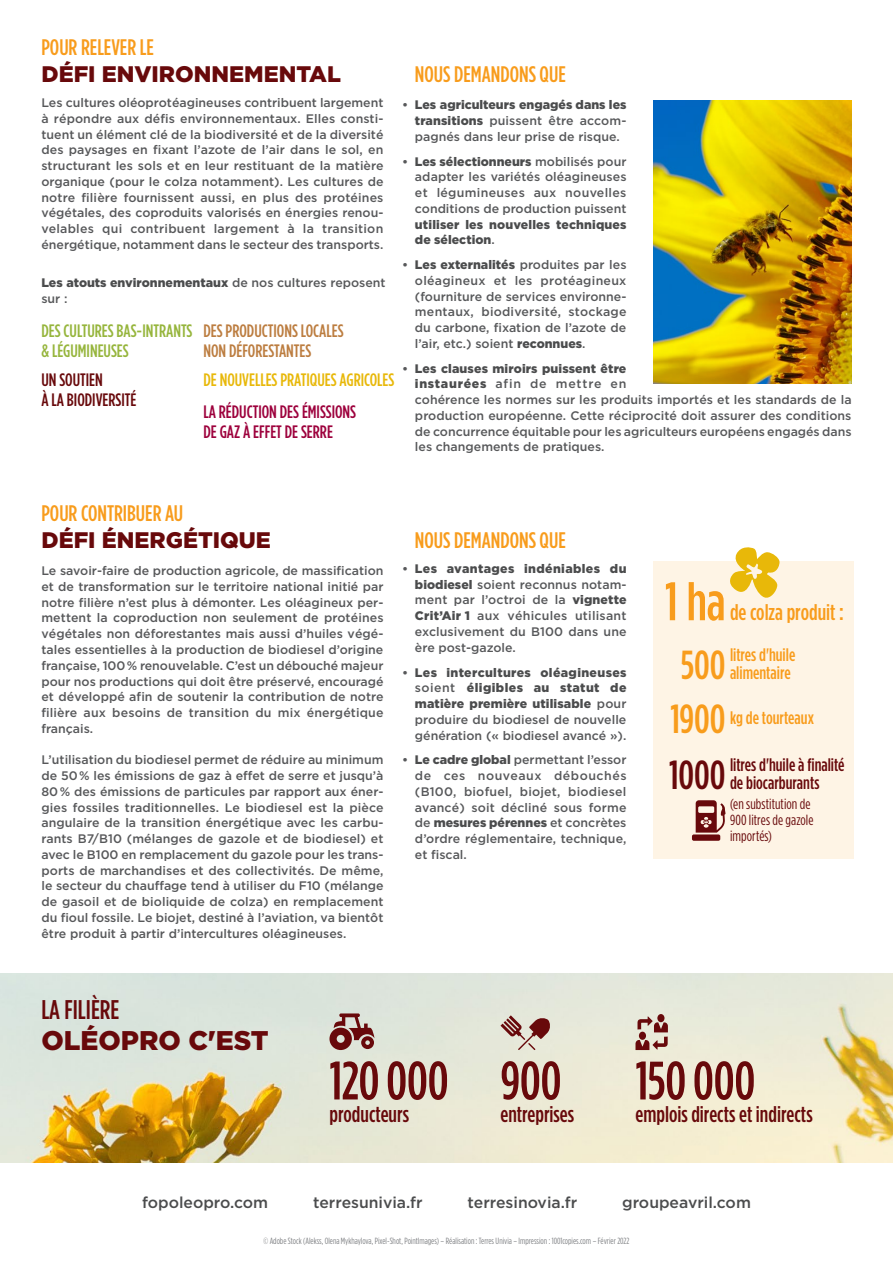
<style>
.page{position:relative;width:893px;height:1263px;background:#fff}
.page>*{position:absolute;margin:0;border:0;box-sizing:border-box;transform-origin:0 0}
.t1{font:500 condensed 54px "Gotham HTF";letter-spacing:-.005em;color:#68090b}
.t2{font:500 condensed 54px "Gotham HTF";color:#f89c1c}
.t3{font:500 condensed 40.5px/54px "Gotham HTF";color:#f89c1c}
.t4{font:500 condensed 40.5px "Gotham HTF";color:#68090b}
.t5{font:900 27px "Gotham HTF";color:#68090b}
.t6{font:500 condensed 27px "Gotham HTF";color:#68090b}
.t7{font:500 condensed 22.5px "Gotham HTF";color:#f89c1c}
.t8{font:500 condensed 22.5px "Gotham HTF";color:#68090b}
.t9{font:900 22.5px "Gotham HTF";color:#68090b}
.t10{font:500 condensed 18px/20.2px "Gotham HTF";color:#68090b}
.t11{font:500 condensed 18px/20.2px "Gotham HTF";color:#9d013c}
.t12{font:500 condensed 18px/20.2px "Gotham HTF";color:#bc7d40}
.t13{font:500 condensed 18px/18px "Gotham HTF";color:#f89c1c}
.t14{font:500 condensed 18px/20.2px "Gotham HTF";color:#96b53c}
.t15{font:500 condensed 18px "Gotham HTF";color:#e8b809}
.t16{font:500 15.75px "Gotham HTF";color:#4b4c4d}
.t17{font:condensed 14.7px/15.8px "Gotham HTF";letter-spacing:.005em;color:#68090b}
.t18{font:500 12.3px/15.8px "Gotham HTF";color:#57585a;text-align:justify}
.t19{font:900 12.3px/15.8px "Gotham HTF";letter-spacing:.01em;color:#4b4c4d}
.t20{font:condensed 9px "Gotham HTF";color:#808285}
.s1{font-weight:500;color:#57585a}
.s2{font-family:"ITC Franklin Gothic Std";font-weight:600}
.s3{font-weight:900;color:#4b4c4d}
.s4{font-family:"ITC Franklin Gothic Std";font-weight:600;color:#57585a}
</style>
<div class="page">
<img style="left:653px;top:100px;width:198px;height:284px">
<img style="left:0;top:973px;width:893px;height:189px">
<svg style="left:329px;top:1013px;width:45px;height:37px;background:#a27773"></svg>
<svg style="left:500px;top:1015px;width:51px;height:35px;background:#bfa49b"></svg>
<svg style="left:635px;top:1016px;width:33px;height:34px"></svg>
<div style="left:653px;top:562px;width:201px;height:297px;background:#fef4e4"></div>
<svg style="left:726px;top:547px;width:54px;height:51px"></svg>
<div style="left:692px;top:834px;width:28px;height:7px;background:#68090b;border-radius:2px"></div>
<svg style="left:696px;top:800px;width:30px;height:33px"></svg>
<h3 class="t7" style="left:41px;top:35px;width:114px">POUR RELEVER LE</h3>
<h3 class="t9" style="left:41px;top:61px;width:301px">DÉFI ENVIRONNEMENTAL</h3>
<p class="t18" style="left:41px;top:95px;width:344px">Les cultures oléoprotéagineuses contribuent largement à répondre aux défis environnementaux. Elles consti&shy;tuent un élément clé de la biodiversité et de la diversité des paysages en fixant l’azote de l’air dans le sol, en structurant les sols et en leur restituant de la matière organique (pour le colza notamment). Les cultures de notre filière fournissent aussi, en plus des protéines végétales, des coproduits valorisés en énergies renou&shy;velables qui contribuent largement à la transition énergétique, notamment dans le secteur des transports.</p>
<p class="t19" style="left:41px;top:275px;width:346px">Les atouts environnementaux <span class="s1">de nos cultures reposent sur :</span></p>
<h3 class="t14" style="left:41px;top:320px;width:153px">DES CULTURES BAS-INTRANTS &amp; LÉGUMINEUSES</h3>
<h3 class="t12" style="left:203px;top:320px;width:142px">DES PRODUCTIONS LOCALES<br>NON DÉFORESTANTES</h3>
<h3 class="t15" style="left:203px;top:370px;width:192px">DE NOUVELLES PRATIQUES AGRICOLES</h3>
<h3 class="t11" style="left:203px;top:401px;width:154px">LA RÉDUCTION DES ÉMISSIONS<br>DE GAZ À EFFET DE SERRE</h3>
<h3 class="t10" style="left:41px;top:369px;width:96px">UN SOUTIEN<br>À LA BIODIVERSITÉ</h3>
<h3 class="t7" style="left:415px;top:62px;width:152px">NOUS DEMANDONS QUE</h3>
<p class="t18" style="left:415px;top:97px;width:213px;text-indent:-14px"><span class="s2">•</span> <span class="s3">Les agriculteurs engagés dans les transitions</span> puissent être accom&shy;pagnés dans leur prise de risque.</p>
<p class="t18" style="left:415px;top:153px;width:213px;text-indent:-14px"><span class="s2">•</span> <span class="s3">Les sélectionneurs</span> mobilisés pour adapter les variétés oléagineuses et légumineuses aux nouvelles conditions de production puissent</p>
<p class="t19" style="left:415px;top:216px;width:213px">utiliser les nouvelles techniques de sélection<span class="s1">.</span></p>
<p class="t18" style="left:415px;top:257px;width:213px;text-indent:-14px"><span class="s2">•</span> <span class="s3">Les externalités</span> produites par les oléagineux et les protéagineux (fourniture de services environne&shy;mentaux, biodiversité, stockage du carbone, fixation de l’azote de l’air, etc.) soient <span class="s3">reconnues</span>.</p>
<p class="t18" style="left:415px;top:360px;width:438px;text-align:left;text-indent:-14px"><span class="s2">•</span> <span class="s3">Les clauses miroirs puissent être<br>instaurées</span> afin de mettre en<br>cohérence les normes sur les produits importés et les standards de la production européenne. Cette réciprocité doit assurer des conditions de concurrence équitable pour les agriculteurs européens engagés dans les changements de pratiques.</p>
<h3 class="t7" style="left:41px;top:501px;width:143px">POUR CONTRIBUER AU</h3>
<h3 class="t9" style="left:41px;top:527px;width:231px">DÉFI ÉNERGÉTIQUE</h3>
<p class="t18" style="left:41px;top:563px;width:344px">Le savoir-faire de production agricole, de massification et de transformation sur le territoire national initié par notre filière n’est plus à démonter. Les oléagineux per&shy;mettent la coproduction non seulement de protéines végétales non déforestantes mais aussi d’huiles végé&shy;tales essentielles à la production de biodiesel d’origine française, 100% renouvelable. C’est un débouché majeur pour nos productions qui doit être préservé, encouragé et développé afin de soutenir la contribution de notre filière aux besoins de transition du mix énergétique français.</p>
<p class="t18" style="left:41px;top:752px;width:344px">L’utilisation du biodiesel permet de réduire au minimum de 50% les émissions de gaz à effet de serre et jusqu’à 80% des émissions de particules par rapport aux éner&shy;gies fossiles traditionnelles. Le biodiesel est la pièce angulaire de la transition énergétique avec les carbu&shy;rants B7/B10 (mélanges de gazole et de biodiesel) et avec le B100 en remplacement du gazole pour les trans&shy;ports de marchandises et des collectivités. De même, le secteur du chauffage tend à utiliser du F10 (mélange de gasoil et de bioliquide de colza) en remplacement du fioul fossile. Le biojet, destiné à l’aviation, va bientôt être produit à partir d’intercultures oléagineuses.</p>
<h3 class="t7" style="left:415px;top:528px;width:152px">NOUS DEMANDONS QUE</h3>
<p class="t18" style="left:415px;top:560px;width:213px;text-indent:-14px"><span class="s2">•</span> <span class="s3">Les avantages indéniables du biodiesel</span> soient reconnus notam&shy;ment par l’octroi de la <span class="s3">vignette Crit’Air 1</span> aux véhicules utilisant exclusivement du B100 dans une ère post-gazole.</p>
<p class="t19" style="left:415px;top:664px;width:213px;text-align:justify;text-indent:-14px"><span class="s4">•</span> Les intercultures oléagineuses <span class="s1">soient</span> éligibles au statut de matière première utilisable <span class="s1">pour produire du biodiesel de nouvelle génération (« biodiesel avancé »).</span></p>
<p class="t18" style="left:415px;top:752px;width:213px;text-indent:-14px"><span class="s2">•</span> <span class="s3">Le cadre global</span> permettant l’essor de ces nouveaux débouchés (B100, biofuel, biojet, biodiesel avancé) soit décliné sous forme de <span class="s3">mesures pérennes</span> et concrètes d’ordre réglementaire, technique, et fiscal.</p>
<h1 class="t2" style="left:665px;top:571px;width:62px">1 ha</h1>
<h3 class="t7" style="left:730px;top:600px;width:115px">de colza produit :</h3>
<h3 class="t13" style="left:730px;top:645px;width:67px">litres d'huile alimentaire</h3>
<h3 class="t13" style="left:730px;top:708px;width:86px">kg de tourteaux</h3>
<h3 class="t10" style="left:730px;top:755px;width:116px;line-height:18px">litres d'huile à finalité de biocarburants</h3>
<p class="t17" style="left:730px;top:796px;width:85px">(en substitution de<br>900 litres de gazole importés)</p>
<h2 class="t3" style="left:670px;top:637px;width:57px">500<br>1900</h2>
<h2 class="t4" style="left:669px;top:752px;width:58px">1000</h2>
<h3 class="t6" style="left:41px;top:994px;width:79px">LA FILIÈRE</h3>
<h3 class="t5" style="left:41px;top:1025px;width:229px">OLÉOPRO C'EST</h3>
<h1 class="t1" style="left:329px;top:1051px;width:121px">120000</h1>
<h3 class="t8" style="left:329px;top:1102px;width:81px">producteurs</h3>
<h1 class="t1" style="left:500px;top:1051px;width:62px">900</h1>
<h3 class="t8" style="left:500px;top:1102px;width:75px">entreprises</h3>
<h1 class="t1" style="left:635px;top:1051px;width:121px">150000</h1>
<h3 class="t8" style="left:635px;top:1102px;width:179px">emplois directs et indirects</h3>
<p class="t16" style="left:142px;top:1193px;width:128px">fopoleopro.com</p>
<p class="t16" style="left:313px;top:1193px;width:111px">terresunivia.fr</p>
<p class="t16" style="left:468px;top:1193px;width:111px">terresinovia.fr</p>
<p class="t16" style="left:622px;top:1193px;width:130px">groupeavril.com</p>
<p class="t20" style="left:263px;top:1235px;width:367px">© Adobe Stock (Alekss, Olena Mykhaylova, Pixel-Shot, PointImages) – Réalisation : Terres Univia – Impression : 1001copies.com – Février 2022</p>
</div>
